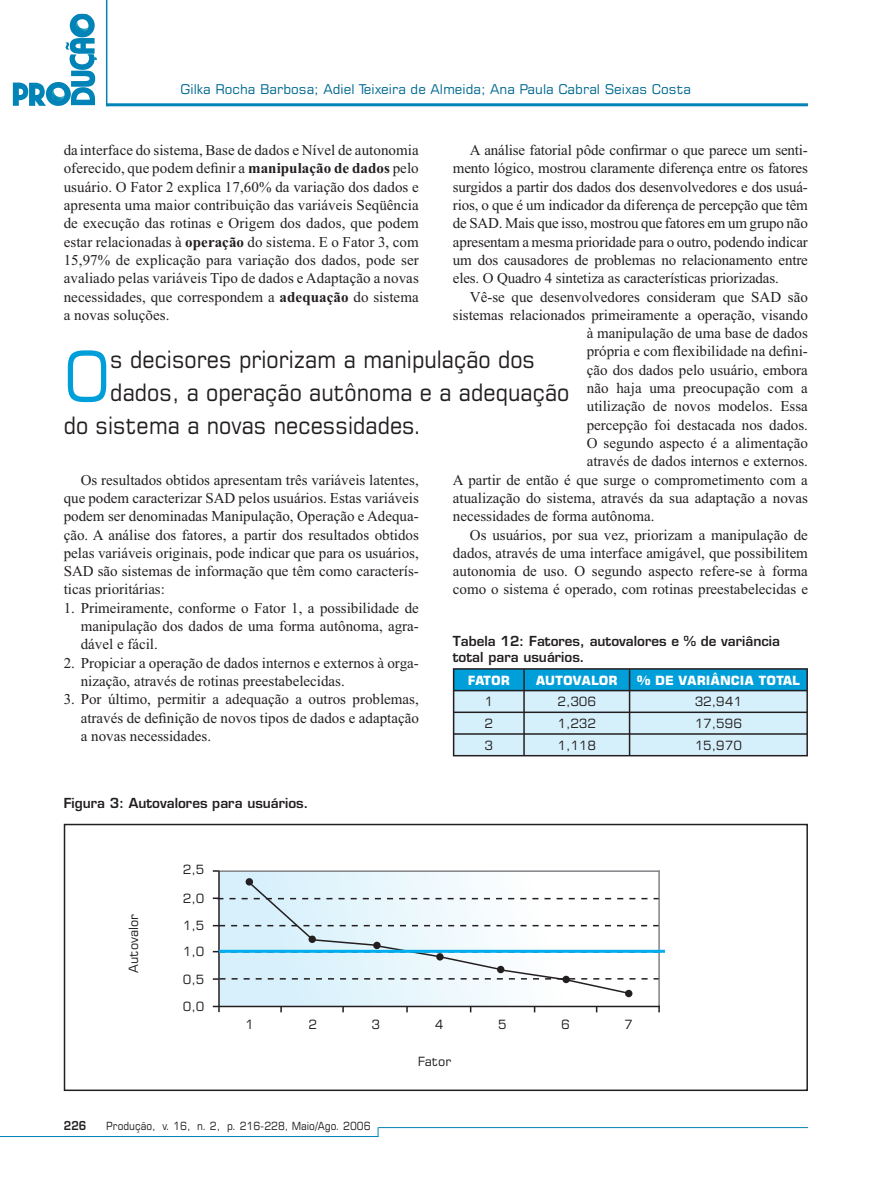
<style>
.page{position:relative;width:893px;height:1191px;background:#fff}
.page>*{position:absolute;margin:0;border:0;box-sizing:border-box;transform-origin:0 0}
.t1{font:69.3px "Square 721 BT";color:#009fda;scale:.9 1}
.t2{font:24px "Square 721 BT";color:#231f20;scale:.9 1}
.t3{font:15px/18.3px "Times";color:#231f20;text-align:justify}
.t4{font:13.5px/16.5px "Square 721 Dm Normal";color:#231f20}
.t5{font:13.5px "Square 721 BT";color:#006991}
.t6{font:12.75px/27.2px "Square 721 BT";color:#231f20}
.t7{font:700 12.75px "Square 721 BT";color:#fff}
.t8{font:12px "Square 721 Dm Normal";color:#231f20;scale:.9 1}
.t9{font:11.25px "Square 721 BT";color:#231f20;scale:.9 1}
.s1{font-weight:700}
</style>
<div class="page">
<hr style="left:107px;top:103px;width:701px;height:3px;background:#0083b6">
<hr style="left:106px;top:0;width:1px;height:106px;background:#0083b6">
<hr style="left:378px;top:1127px;width:430px;height:1px;background:#0083b6">
<svg style="left:13px;top:13px;width:84px;height:93px"></svg>
<hr style="left:0;top:1136px;width:378px;height:1px;background:#0083b6">
<div style="left:219px;top:871px;width:440px;height:135px;background:linear-gradient(to right,#d4effb,#fff)"></div>
<hr style="left:218px;top:870px;width:442px;height:2px;background:#808285">
<hr style="left:218px;top:870px;width:2px;height:142px;background:#231f20">
<hr style="left:658px;top:870px;width:2px;height:137px;background:#808285">
<div style="left:246px;top:878px;width:7px;height:7px;background:#231f20;border-radius:50%"></div>
<svg style="left:213px;top:881px;width:447px;height:114px"></svg>
<div style="left:625px;top:989px;width:7px;height:8px;background:#231f20;border-radius:50%"></div>
<hr style="left:213px;top:1005px;width:447px;height:2px;background:#231f20">
<div style="left:64px;top:823px;width:744px;height:268px;border:2px solid #231f20"></div>
<hr style="left:219px;top:949px;width:446px;height:3px;background:#00aeef">
<hr style="left:806px;top:691px;width:2px;height:20px;background:#231f20">
<hr style="left:630px;top:711px;width:178px;height:2px;background:#231f20">
<hr style="left:806px;top:713px;width:2px;height:20px;background:#231f20">
<hr style="left:630px;top:733px;width:178px;height:1px;background:#231f20">
<hr style="left:806px;top:734px;width:2px;height:21px;background:#231f20">
<hr style="left:453px;top:755px;width:355px;height:1px;background:#231f20">
<hr style="left:453px;top:668px;width:71px;height:1px;background:#231f20">
<hr style="left:524px;top:668px;width:106px;height:1px;background:#231f20">
<hr style="left:630px;top:668px;width:178px;height:1px;background:#231f20">
<svg style="left:453px;top:669px;width:354px;height:86px;background:#98cfe5"></svg>
<hr style="left:806px;top:669px;width:2px;height:21px;background:#231f20">
<hr style="left:453px;top:690px;width:177px;height:1px;background:#231f20">
<hr style="left:630px;top:690px;width:178px;height:1px;background:#231f20">
<div style="left:436px;top:953px;width:8px;height:7px;background:#231f20;border-radius:50%"></div>
<p class="t5" style="left:181px;top:84px;width:512px">Gilka Rocha Barbosa; Adiel Teixeira de Almeida; Ana Paula Cabral Seixas Costa</p>
<p class="t3" style="left:64px;top:142px;width:357px">da interface do sistema, Base de dados e Nível de autonomia oferecido, que podem definir a <span class="s1">manipulação de dados</span> pelo usuário. O Fator 2 explica 17,60% da variação dos dados e apresenta uma maior contribuição das variáveis Seqüência de execução das rotinas e Origem dos dados, que podem estar relacionadas à <span class="s1">operação</span> do sistema. E o Fator 3, com 15,97% de explicação para variação dos dados, pode ser avaliado pelas variáveis Tipo de dados e Adaptação a novas necessidades, que correspondem a <span class="s1">adequação</span> do sistema a novas soluções.</p>
<p class="t3" style="left:470px;top:142px;width:340px">A análise fatorial pôde confirmar o que parece um senti-</p>
<p class="t3" style="left:453px;top:161px;width:357px">mento lógico, mostrou claramente diferença entre os fatores</p>
<p class="t3" style="left:453px;top:179px;width:357px">surgidos a partir dos dados dos desenvolvedores e dos usuá-</p>
<p class="t3" style="left:453px;top:197px;width:357px">rios, o que é um indicador da diferença de percepção que têm</p>
<p class="t3" style="left:453px;top:215px;width:357px">de SAD. Mais que isso, mostrou que fatores em um grupo não</p>
<p class="t3" style="left:453px;top:234px;width:357px">apresentam a mesma prioridade para o outro, podendo indicar</p>
<p class="t3" style="left:453px;top:252px;width:357px">um dos causadores de problemas no relacionamento entre</p>
<p class="t3" style="left:453px;top:270px;width:327px">eles. O Quadro 4 sintetiza as características priorizadas.</p>
<p class="t3" style="left:470px;top:289px;width:340px">Vê-se que desenvolvedores consideram que SAD são</p>
<p class="t3" style="left:453px;top:307px;width:357px">sistemas relacionados primeiramente a operação, visando</p>
<p class="t3" style="left:587px;top:325px;width:223px">à manipulação de uma base de dados</p>
<p class="t3" style="left:587px;top:344px;width:223px">própria e com flexibilidade na defini-</p>
<p class="t3" style="left:587px;top:362px;width:223px">ção dos dados pelo usuário, embora</p>
<p class="t3" style="left:587px;top:380px;width:223px">não haja uma preocupação com a</p>
<p class="t3" style="left:587px;top:398px;width:223px">utilização de novos modelos. Essa</p>
<p class="t3" style="left:587px;top:417px;width:223px">percepção foi destacada nos dados.</p>
<p class="t3" style="left:587px;top:435px;width:223px">O segundo aspecto é a alimentação</p>
<p class="t3" style="left:587px;top:453px;width:223px">através de dados internos e externos.</p>
<p class="t3" style="left:453px;top:472px;width:357px">A partir de então é que surge o comprometimento com a</p>
<p class="t3" style="left:453px;top:490px;width:357px">atualização do sistema, através da sua adaptação a novas</p>
<p class="t3" style="left:453px;top:508px;width:203px">necessidades de forma autônoma.</p>
<p class="t3" style="left:470px;top:527px;width:340px">Os usuários, por sua vez, priorizam a manipulação de</p>
<p class="t3" style="left:453px;top:545px;width:357px">dados, através de uma interface amigável, que possibilitem</p>
<p class="t3" style="left:453px;top:563px;width:357px">autonomia de uso. O segundo aspecto refere-se à forma</p>
<p class="t3" style="left:453px;top:581px;width:357px">como o sistema é operado, com rotinas preestabelecidas e</p>
<p class="t1" style="left:64px;top:351px;width:53px">O</p>
<p class="t2" style="left:110px;top:351px;width:474px">s decisores priorizam a manipulação dos</p>
<p class="t2" style="left:110px;top:384px;width:512px">dados, a operação autônoma e a adequação</p>
<p class="t2" style="left:64px;top:417px;width:400px">do sistema a novas necessidades.</p>
<p class="t3" style="left:64px;top:472px;width:357px;text-indent:17px">Os resultados obtidos apresentam três variáveis latentes, que podem caracterizar SAD pelos usuários. Estas variáveis podem ser denominadas Manipulação, Operação e Adequa&shy;ção. A análise dos fatores, a partir dos resultados obtidos pelas variáveis originais, pode indicar que para os usuários, SAD são sistemas de informação que têm como caracterís&shy;ticas prioritárias:</p>
<p class="t3" style="left:81px;top:600px;width:340px;text-indent:-17px">1. Primeiramente, conforme o Fator 1, a possibilidade de manipulação dos dados de uma forma autônoma, agra&shy;dável e fácil.</p>
<p class="t3" style="left:81px;top:655px;width:340px;text-indent:-17px">2. Propiciar a operação de dados internos e externos à orga&shy;nização, através de rotinas preestabelecidas.</p>
<p class="t3" style="left:81px;top:691px;width:340px;text-indent:-17px">3. Por último, permitir a adequação a outros problemas, através de definição de novos tipos de dados e adaptação a novas necessidades.</p>
<p class="t4" style="left:453px;top:634px;width:329px">Tabela 12: Fatores, autovalores e % de variância total para usuários.</p>
<p class="t7" style="left:468px;top:675px;width:44px">FATOR</p>
<p class="t7" style="left:536px;top:675px;width:83px">AUTOVALOR</p>
<p class="t7" style="left:637px;top:675px;width:165px">% DE VARIÂNCIA TOTAL</p>
<p class="t6" style="left:484px;top:689px;width:10px">1</p>
<p class="t6" style="left:557px;top:689px;width:40px">2,306</p>
<p class="t6" style="left:695px;top:689px;width:49px">32,941</p>
<p class="t6" style="left:484px;top:711px;width:10px">2</p>
<p class="t6" style="left:557px;top:711px;width:40px">1,232</p>
<p class="t6" style="left:695px;top:711px;width:49px">17,596</p>
<p class="t6" style="left:484px;top:732px;width:10px">3</p>
<p class="t6" style="left:557px;top:732px;width:40px">1,118</p>
<p class="t6" style="left:695px;top:732px;width:49px">15,970</p>
<p class="t4" style="left:64px;top:796px;width:246px">Figura 3: Autovalores para usuários.</p>
<p class="t6" style="left:121px;top:972px;width:61px;rotate:-90deg">Autovalor</p>
<p class="t6" style="left:183px;top:857px;width:23px">2,5</p>
<p class="t6" style="left:183px;top:885px;width:23px">2,0</p>
<p class="t6" style="left:183px;top:912px;width:23px">1,5</p>
<p class="t6" style="left:183px;top:939px;width:23px">1,0</p>
<p class="t6" style="left:183px;top:966px;width:23px">0,5<br>0,0</p>
<p class="t6" style="left:245px;top:1012px;width:10px">1</p>
<p class="t6" style="left:309px;top:1012px;width:10px">2</p>
<p class="t6" style="left:371px;top:1012px;width:10px">3</p>
<p class="t6" style="left:435px;top:1012px;width:10px">4</p>
<p class="t6" style="left:498px;top:1012px;width:10px">5</p>
<p class="t6" style="left:561px;top:1012px;width:10px">6</p>
<p class="t6" style="left:624px;top:1012px;width:10px">7</p>
<p class="t6" style="left:418px;top:1049px;width:35px">Fator</p>
<p class="t8" style="left:64px;top:1121px;width:27px">226</p>
<p class="t9" style="left:106px;top:1121px;width:295px">Produção, v. 16, n. 2, p. 216-228, Maio/Ago. 2006</p>
</div>
